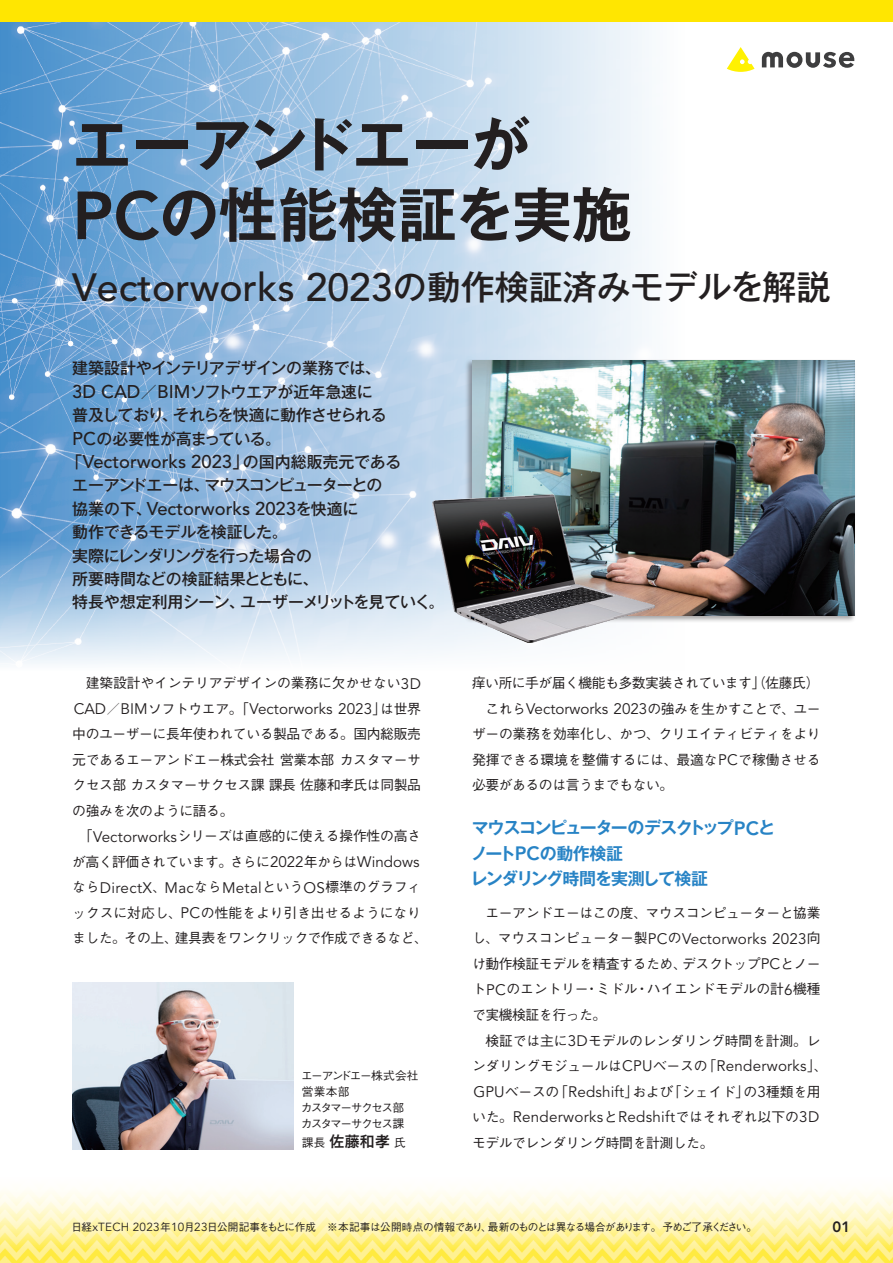
<style>
.page{position:relative;width:893px;height:1263px;background:#fff}
.page>*{position:absolute;margin:0;border:0;box-sizing:border-box;transform-origin:0 0}
.t1{font:700 59.55px "Gothic MB101 Pr 6 N De";color:#231f20}
.t2{font:500 39.15px "Avenir LT Std";color:#231f20}
.リード15Q{font:500 18.3px "Avenir LT Std";color:#231f20}
.小見出し{font:700 16.95px "Gothic MB101 Pr 6 N De";letter-spacing:-.085em;color:#2783c5}
.小見出し-2{font:700 16.95px "Gothic MB101 Pr 6 N De";letter-spacing:-.025em;color:#2783c5}
.リード15Q-2{font:500 15.9px "Gothic MB101 Pr 6 N";letter-spacing:-.03em;color:#231f20}
.リード15Q-3{font:500 15.9px "Gothic MB101 Pr 6 N";letter-spacing:-.01em;color:#231f20}
.リード15Q-4{font:500 15.9px "Gothic MB101 Pr 6 N";letter-spacing:-.065em;color:#231f20}
.リード15Q-5{font:500 15.9px "Gothic MB101 Pr 6 N";letter-spacing:-.08em;color:#231f20}
.リード15Q-6{font:500 15.9px "Gothic MB101 Pr 6 N";letter-spacing:-.005em;color:#231f20}
.本文_中ゴ_Avenir{font:15.15px "Avenir LT Std";letter-spacing:.015em;color:#231f20}
.キャプション11Q{font:14.85px "Hira Kaku Pro W6";color:#231f20}
.t3{font:800 14.85px "Avenir LT Std";color:#231f20}
.本文_中ゴ_Avenir-2{font:500 13.8px/25.5px "Gothic BBB Pr 6 N";letter-spacing:-.025em;color:#231f20;text-align:justify}
.キャプション11Q-2{font:500 11.7px "Gothic BBB Pr 6 N";letter-spacing:-.135em;color:#231f20}
.キャプション11Q-3{font:500 11.7px "Gothic BBB Pr 6 N";letter-spacing:-.115em;color:#231f20}
.注10Q{font:500 10.65px "Gothic BBB Pr 6 N";letter-spacing:-.06em;color:#231f20}
.s1{font-family:"Avenir LT Std";font-weight:800;font-size:67.2px}
.s2{font-family:"Gothic MB101 Pr 6 N";font-size:34.05px}
.s3{font-family:"Avenir LT Std";font-size:18.3px}
.s4{font-family:"Gothic MB101 Pr 6 N";font-size:15.9px}
.s5{font-family:"Avenir LT Std";font-weight:400;font-size:15.15px}
.s6{font-family:"Gothic BBB Pr 6 N";font-weight:500;font-size:13.8px}
.s7{font-family:"Gothic BBB Pr 6 N";font-weight:500;font-size:11.7px}
.s8{font-family:"Avenir LT Std";font-weight:800;font-size:19.2px}
.s9{font-family:"Avenir LT Std";font-weight:400;font-size:11.7px}
</style>
<div class="page">
<img style="left:0;top:1191px;width:893px;height:72px">
<img style="left:0;top:21px;width:893px;height:519px">
<svg style="left:0;top:540px;width:508px;height:124px;background:#c3d9ed"></svg>
<div style="left:0;top:0;width:893px;height:21px;background:#ffe601"></div>
<div style="left:714px;top:34px;width:153px;height:51px;background:#fff"></div>
<svg style="left:762px;top:52px;width:92px;height:16px"></svg>
<svg style="left:727px;top:47px;width:28px;height:25px"></svg>
<div style="left:464px;top:359px;width:392px;height:264px;background:#231f20;opacity:.4"></div>
<img style="left:472px;top:360px;width:383px;height:255px">
<img style="left:72px;top:982px;width:221px;height:167px">
<img style="left:433px;top:494px;width:222px;height:149px">
<p class="t1" style="left:72px;top:95px;width:459px">エーアンドエーが</p>
<p class="t1" style="left:72px;top:165px;width:560px"><span class="s1">PC</span>の性能検証を実施</p>
<p class="t2" style="left:72px;top:265px;width:760px">Vectorworks 2023<span class="s2">の動作検証済みモデルを解説</span></p>
<p class="リード15Q-2" style="left:72px;top:355px;width:310px">建築設計やインテリアデザインの業務では、</p>
<p class="リード15Q-2" style="left:72px;top:379px;width:302px"><span class="s3">3D CAD</span>／<span class="s3">BIM</span>ソフトウエアが近年急速に</p>
<p class="リード15Q-2" style="left:72px;top:402px;width:316px">普及しており、それらを快適に動作させられる</p>
<p class="リード15Q-3" style="left:72px;top:425px;width:210px"><span class="s3">PC</span>の必要性が高まっている。</p>
<p class="リード15Q" style="left:67px;top:451px;width:336px"><span class="s4">「</span>Vectorworks 2023<span class="s4">」の国内総販売元である</span></p>
<p class="リード15Q-4" style="left:72px;top:472px;width:312px">エーアンドエーは、マウスコンピューターとの</p>
<p class="リード15Q" style="left:72px;top:498px;width:288px"><span class="s4">協業の下、</span>Vectorworks 2023<span class="s4">を快適に</span></p>
<p class="リード15Q-2" style="left:72px;top:519px;width:217px">動作できるモデルを検証した。</p>
<p class="リード15Q-5" style="left:72px;top:542px;width:241px">実際にレンダリングを行った場合の</p>
<p class="リード15Q-6" style="left:72px;top:566px;width:248px">所要時間などの検証結果とともに、</p>
<p class="リード15Q-3" style="left:72px;top:589px;width:374px">特長や想定利用シーン、ユーザーメリットを見ていく。</p>
<p class="本文_中ゴ_Avenir-2" style="left:72px;top:669px;width:350px">　建築設計やインテリアデザインの業務に欠かせない<span class="s5">3D</span></p>
<p class="本文_中ゴ_Avenir" style="left:74px;top:700px;width:349px">CAD<span class="s6">／</span>BIM<span class="s6">ソフトウエア。「</span>Vectorworks 2023<span class="s6">」は世界</span></p>
<p class="本文_中ゴ_Avenir-2" style="left:72px;top:720px;width:350px">中のユーザーに長年使われている製品である。国内総販売元であるエーアンドエー株式会社営業本部カスタマーサクセス部カスタマーサクセス課課長佐藤和孝氏は同製品の強みを次のように語る。</p>
<p class="本文_中ゴ_Avenir-2" style="left:72px;top:822px;width:350px">　「<span class="s5">Vectorworks</span>シリーズは直感的に使える操作性の高さが高く評価されています。さらに<span class="s5">2022</span>年からは<span class="s5">Windows</span></p>
<p class="本文_中ゴ_Avenir" style="left:72px;top:879px;width:350px"><span class="s6">なら</span>DirectX<span class="s6">、</span>Mac<span class="s6">なら</span>Metal<span class="s6">という</span>OS<span class="s6">標準のグラフィ</span></p>
<p class="本文_中ゴ_Avenir-2" style="left:72px;top:899px;width:357px">ックスに対応し、<span class="s5">PC</span>の性能をより引き出せるようになりました。その上、建具表をワンクリックで作成できるなど、</p>
<p class="キャプション11Q-3" style="left:301px;top:1066px;width:119px">エーアンドエー株式会社</p>
<p class="キャプション11Q-3" style="left:302px;top:1082px;width:49px">営業本部</p>
<p class="キャプション11Q-2" style="left:301px;top:1098px;width:105px">カスタマーサクセス部</p>
<p class="キャプション11Q-2" style="left:301px;top:1114px;width:105px">カスタマーサクセス課</p>
<p class="キャプション11Q" style="left:302px;top:1128px;width:105px"><span class="s7">課長</span>佐藤和孝<span class="s7">氏</span></p>
<p class="本文_中ゴ_Avenir-2" style="left:472px;top:669px;width:349px">痒い所に手が届く機能も多数実装されています」（佐藤氏）</p>
<p class="本文_中ゴ_Avenir-2" style="left:472px;top:695px;width:350px">　これら<span class="s5">Vectorworks 2023</span>の強みを生かすことで、ユーザーの業務を効率化し、かつ、クリエイティビティをより発揮できる環境を整備するには、最適な<span class="s5">PC</span>で稼働させる必要があるのは言うまでもない。</p>
<p class="小見出し" style="left:472px;top:813px;width:305px">マウスコンピューターのデスクトップ<span class="s8">PC</span>と</p>
<p class="小見出し-2" style="left:471px;top:839px;width:154px">ノート<span class="s8">PC</span>の動作検証</p>
<p class="小見出し" style="left:471px;top:864px;width:239px">レンダリング時間を実測して検証</p>
<p class="本文_中ゴ_Avenir-2" style="left:472px;top:899px;width:350px">　エーアンドエーはこの度、マウスコンピューターと協業</p>
<p class="本文_中ゴ_Avenir" style="left:472px;top:930px;width:350px"><span class="s6">し、マウスコンピューター製</span>PC<span class="s6">の</span>Vectorworks 2023<span class="s6">向</span></p>
<p class="本文_中ゴ_Avenir-2" style="left:472px;top:950px;width:350px">け動作検証モデルを精査するため、デスクトップ<span class="s5">PC</span>とノート<span class="s5">PC</span>のエントリー・ミドル・ハイエンドモデルの計<span class="s5">6</span>機種で実機検証を行った。</p>
<p class="本文_中ゴ_Avenir-2" style="left:472px;top:1027px;width:357px;text-align:left">　検証では主に<span class="s5">3D</span>モデルのレンダリング時間を計測。レンダリングモジュールは<span class="s5">CPU</span>ベースの「<span class="s5">Renderworks</span>」、<br><span class="s5">GPU</span>ベースの「<span class="s5">Redshift</span>」および「シェイド」の<span class="s5">3</span>種類を用</p>
<p class="本文_中ゴ_Avenir" style="left:472px;top:1108px;width:349px"><span class="s6">いた。</span>Renderworks<span class="s6">と</span>Redshift<span class="s6">ではそれぞれ以下の</span>3D</p>
<p class="本文_中ゴ_Avenir-2" style="left:472px;top:1129px;width:243px">モデルでレンダリング時間を計測した。</p>
<p class="注10Q" style="left:71px;top:1218px;width:687px">日経<span class="s9">xTECH 2023</span>年<span class="s9">10</span>月<span class="s9">23</span>日公開記事をもとに作成　※本記事は公開時点の情報であり、最新のものとは異なる場合があります。予めご了承ください。</p>
<p class="t3" style="left:832px;top:1218px;width:19px">01</p>
</div>
